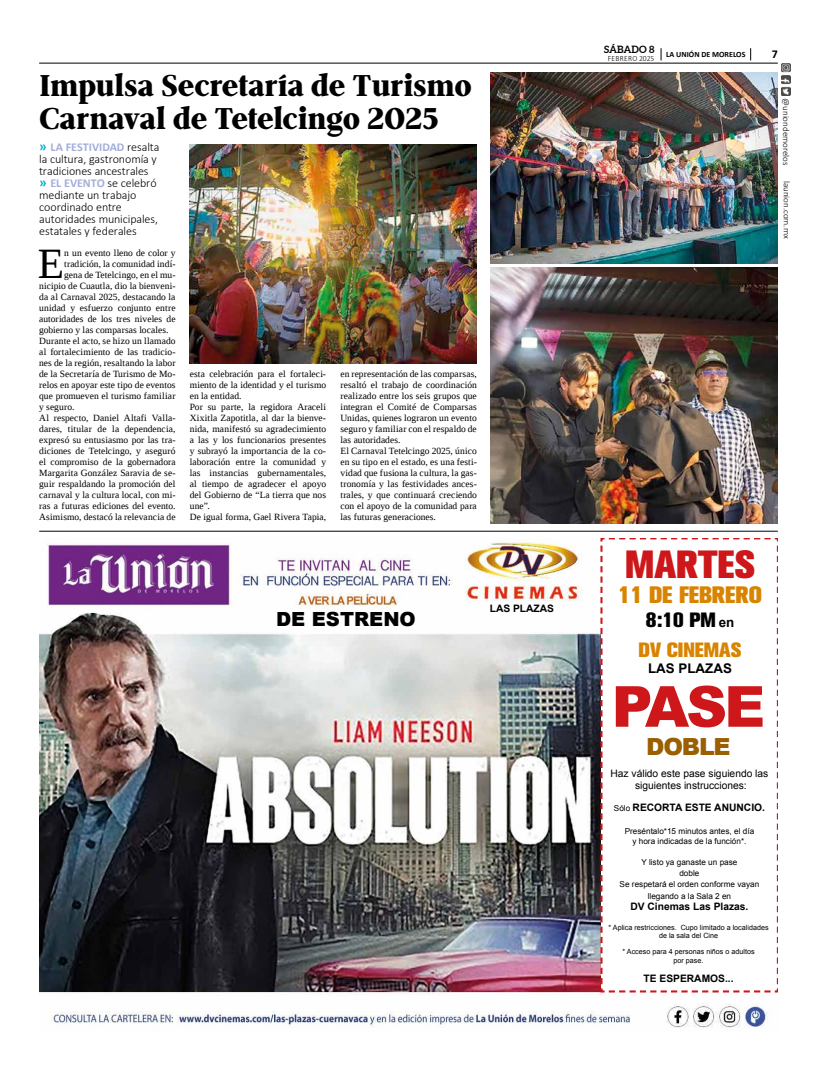
<style>
.page{position:relative;width:823px;height:1078px;background:#fff}
.page>*{position:absolute;margin:0;border:0;box-sizing:border-box;transform-origin:0 0}
.t1{font:900 56.6px "Arial";color:#cd171a}
.t2{font:43.1px "Liberation Serif";color:#000}
.t3{font:800 38.9px "Akzidenz Grotesk BQ";color:#cd171a}
.t4{font:800 31.8px/33px "Pobla";letter-spacing:-.01em;color:#000}
.t5{font:800 23.6px "Akzidenz Grotesk BQ";color:#d98400}
.t6{font:900 23.6px "Arial";letter-spacing:-.05em;color:#995f00}
.t7{font:800 20.5px/30.7px "Akzidenz Grotesk BQ";color:#d98400;text-align:center}
.t8{font:900 19.5px "Arial";color:#000}
.t9{font:700 13.3px "Arial";color:#000}
.t10{font:300 12px/12px "Calibri";letter-spacing:-.005em;color:#000}
.t11{font:700 12px "Calibri";color:#000}
.t12{font:700 10.2px "Arial";color:#000}
.t13{font:10.2px/12.3px "Arial";color:#000;text-align:center}
.t14{font:700 10px "Aleo";letter-spacing:.005em;color:#000}
.t15{font:9.5px/11px "Liberation Serif";letter-spacing:.01em;color:#000}
.t16{font:300 9px "Calibri";color:#000}
.t17{font:8.2px/11.3px "Arial";color:#000;text-align:center}
.t18{font:700 8px "Calibri";color:#000}
.t19{font:300 8px "Calibri";letter-spacing:.04em;color:#000;scale:.94 1}
.t20{font:7.2px/8.2px "Arial";color:#000;text-align:center}
.s1{font-weight:700;font-size:14px;color:#00afcb}
.s2{font-weight:700;color:#a5add8}
.s3{color:#000}
.s4{font-family:"Arial";font-weight:700;font-size:13.3px;color:#000}
.s5{font-weight:400;font-size:8.2px}
</style>
<div class="page">
<img style="left:781px;top:63px;width:9px;height:33px">
<hr style="left:39px;top:63px;width:738px;height:1px;background:#000">
<svg style="left:750px;top:48px;width:1px;height:12px"></svg>
<svg style="left:660px;top:48px;width:1px;height:12px"></svg>
<img style="left:39px;top:539px;width:733px;height:489px">
<svg style="left:599px;top:538px;width:178px;height:455px"></svg>
<img style="left:190px;top:144px;width:286px;height:219px">
<img style="left:490px;top:72px;width:287px;height:191px">
<img style="left:490px;top:267px;width:287px;height:256px">
<hr style="left:39px;top:531px;width:738px;height:1px;background:#000">
<h3 class="t4" style="left:39px;top:69px;width:434px">Impulsa Secretaría de Turismo<br>Carnaval de Tetelcingo 2025</h3>
<p class="t10" style="left:39px;top:141px;width:122px"><span class="s1">»</span> <span class="s2">LA FESTIVIDAD</span> resalta la cultura, gastronomía y tradiciones ancestrales<br><span class="s1">»</span> <span class="s2">EL EVENTO</span> se celebró mediante un trabajo coordinado entre autoridades municipales, estatales y federales</p>
<h2 class="t2" style="left:38px;top:236px;width:28px">E</h2>
<p class="t15" style="left:64px;top:247px;width:113px">n un evento lleno de color y</p>
<p class="t15" style="left:64px;top:258px;width:113px">tradición, la comunidad indí-</p>
<p class="t15" style="left:64px;top:269px;width:113px">gena de Tetelcingo, en el mu-</p>
<p class="t15" style="left:39px;top:280px;width:138px">nicipio de Cuautla, dio la bienveni-</p>
<p class="t15" style="left:39px;top:291px;width:138px">da al Carnaval 2025, destacando la</p>
<p class="t15" style="left:39px;top:302px;width:138px">unidad y esfuerzo conjunto entre</p>
<p class="t15" style="left:39px;top:313px;width:138px">autoridades de los tres niveles de</p>
<p class="t15" style="left:39px;top:324px;width:131px">gobierno y las comparsas locales.</p>
<p class="t15" style="left:39px;top:335px;width:138px">Durante el acto, se hizo un llamado</p>
<p class="t15" style="left:39px;top:346px;width:138px">al fortalecimiento de las tradicio-</p>
<p class="t15" style="left:39px;top:357px;width:138px">nes de la región, resaltando la labor</p>
<p class="t15" style="left:39px;top:368px;width:138px">de la Secretaría de Turismo de Mo-</p>
<p class="t15" style="left:39px;top:379px;width:138px">relos en apoyar este tipo de eventos</p>
<p class="t15" style="left:39px;top:390px;width:138px">que promueven el turismo familiar</p>
<p class="t15" style="left:39px;top:401px;width:37px">y seguro.</p>
<p class="t15" style="left:39px;top:412px;width:138px">Al respecto, Daniel Altafi Valla-</p>
<p class="t15" style="left:39px;top:423px;width:138px">dares, titular de la dependencia,</p>
<p class="t15" style="left:39px;top:434px;width:138px">expresó su entusiasmo por las tra-</p>
<p class="t15" style="left:39px;top:445px;width:138px">diciones de Tetelcingo, y aseguró</p>
<p class="t15" style="left:39px;top:456px;width:138px">el compromiso de la gobernadora</p>
<p class="t15" style="left:39px;top:467px;width:138px">Margarita González Saravia de se-</p>
<p class="t15" style="left:39px;top:478px;width:138px">guir respaldando la promoción del</p>
<p class="t15" style="left:39px;top:489px;width:138px">carnaval y la cultura local, con mi-</p>
<p class="t15" style="left:39px;top:500px;width:138px">ras a futuras ediciones del evento.</p>
<p class="t15" style="left:39px;top:511px;width:138px">Asimismo, destacó la relevancia de</p>
<p class="t15" style="left:190px;top:368px;width:138px">esta celebración para el fortaleci&shy;miento de la identidad y el turismo en la entidad.<br>Por su parte, la regidora Araceli<br>Xixitla Zapotitla, al dar la bienve&shy;nida, manifestó su agradecimiento a las y los funcionarios presentes y subrayó la importancia de la co&shy;laboración entre la comunidad y las instancias gubernamentales, al tiempo de agradecer el apoyo del Gobierno de “La tierra que nos une”.<br>De igual forma, Gael Rivera Tapia,</p>
<p class="t15" style="left:340px;top:368px;width:138px">en representación de las comparsas, resaltó el trabajo de coordinación realizado entre los seis grupos que integran el Comité de Comparsas Unidas, quienes lograron un evento seguro y familiar con el respaldo de las autoridades.<br>El Carnaval Tetelcingo 2025, único en su tipo en el estado, es una festi&shy;vidad que fusiona la cultura, la gas&shy;tronomía y las festividades ances&shy;trales, y que continuará creciendo con el apoyo de la comunidad para las futuras generaciones.</p>
<h3 class="t8" style="left:276px;top:604px;width:141px">DE ESTRENO</h3>
<p class="t12" style="left:489px;top:601px;width:66px">LAS PLAZAS</p>
<p class="t14" style="left:603px;top:44px;width:52px">SÁBADO 8</p>
<p class="t19" style="left:607px;top:53px;width:51px">FEBRERO 2025</p>
<p class="t18" style="left:665px;top:49px;width:81px">LA UNIÓN DE MORELOS</p>
<p class="t11" style="left:771px;top:46px;width:8px">7</p>
<p class="t16" style="left:791px;top:98px;width:69px;rotate:90deg">@uniondemorelos</p>
<p class="t16" style="left:792px;top:181px;width:59px;rotate:90deg">launion.com.mx</p>
<h3 class="t3" style="left:624px;top:542px;width:131px">MARTES</h3>
<h3 class="t5" style="left:617px;top:581px;width:145px">11 DE FEBRERO</h3>
<h3 class="t7" style="left:638px;top:604px;width:104px"><span class="s3">8:10 PM</span> <span class="s4">en<br></span>DV CINEMAS</h3>
<h3 class="t9" style="left:647px;top:659px;width:85px">LAS PLAZAS</h3>
<h1 class="t1" style="left:611px;top:665px;width:155px">PASE</h1>
<h3 class="t6" style="left:645px;top:729px;width:86px">DOBLE</h3>
<p class="t13" style="left:610px;top:767px;width:159px">Haz válido este pase siguiendo las siguientes instrucciones:</p>
<p class="t12" style="left:613px;top:800px;width:152px"><span class="s5">Sólo</span> RECORTA ESTE ANUNCIO.</p>
<p class="t17" style="left:624px;top:826px;width:131px;line-height:9.8px">Preséntalo*15 minutos antes, el día y hora indicadas de la función*.</p>
<p class="t17" style="left:619px;top:856px;width:141px">Y listo ya ganaste un pase<br>doble<br>Se respetará el orden conforme vayan llegando a la Sala 2 en</p>
<p class="t12" style="left:630px;top:899px;width:119px">DV Cinemas Las Plazas.</p>
<p class="t20" style="left:608px;top:923px;width:161px">* Aplica restricciones. Cupo limitado a localidades de la sala del Cine</p>
<p class="t20" style="left:622px;top:947px;width:133px">* Acceso para 4 personas niños o adultos por pase.</p>
<p class="t12" style="left:643px;top:971px;width:91px">TE ESPERAMOS...</p>
</div>
